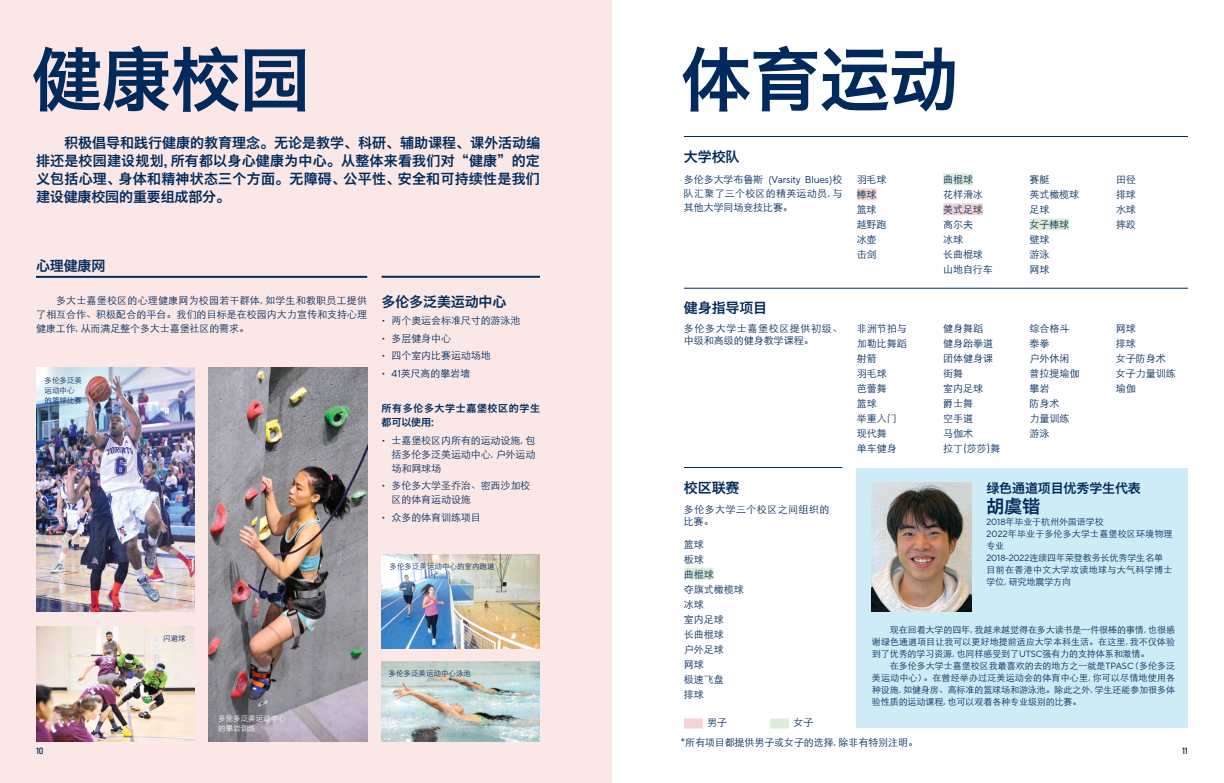
<style>
.page{position:relative;width:1224px;height:783px;background:#fff}
.page>*{position:absolute;margin:0;border:0;box-sizing:border-box;transform-origin:0 0}
.Hed_70pt_Ch{font:70px "Hiragino Sans GB W6";letter-spacing:-.01em;color:#002a5c}
.Name{font:18px "Hiragino Sans GB W6";color:#002a5c}
.Dek_Ch{font:14px/18px "Hiragino Sans GB W6";letter-spacing:.015em;color:#002a5c;text-align:justify}
.Underlined_hed_Ch{font:14px "Hiragino Sans GB W6";letter-spacing:-.01em;color:#002a5c}
.Dek_Ch-2{font:14px "Hiragino Sans GB W6";letter-spacing:-.01em;color:#002a5c}
.Studies{font:13px "Hiragino Sans GB W6";letter-spacing:-.01em;color:#002a5c}
.Body_10pt_Ch{font:300 10px/14px "ST Heiti SC";letter-spacing:-.01em;color:#002a5c;text-align:justify}
.Body_10pt_Ch-2{font:300 10px/12px "ST Heiti SC";letter-spacing:.06em;color:#002a5c}
.Body_10pt_Ch-3{font:10px/14px "Hiragino Sans GB W6";letter-spacing:.06em;color:#002a5c}
.Body_10pt_Ch-4{font:300 10px/12px "ST Heiti SC";letter-spacing:.04em;color:#002a5c}
.t1{font:500 9.5px "Config Condensed";color:#002a5c}
.Body{font:300 9px/12px "ST Heiti SC";letter-spacing:-.01em;color:#002a5c;text-align:justify}
.Body-2{font:300 9px/12px "ST Heiti SC";letter-spacing:.035em;color:#002a5c}
.Body-3{font:300 9px/12px "ST Heiti SC";letter-spacing:.02em;color:#002a5c}
.t2{font:300 7.5px/10px "ST Heiti SC";color:#002a5c}
.t3{font:300 7.5px "ST Heiti SC";color:#fff}
.s1{font-family:"TT Norms Pro";font-weight:400}
.s2{font-family:"TT Norms Pro";font-weight:400;font-size:9.5px}
</style>
<div class="page">
<div style="left:0;top:0;width:612px;height:783px;background:#fae7e6"></div>
<hr style="left:684px;top:288px;width:504px;height:1px;background:#002a5c">
<hr style="left:382px;top:276px;width:158px;height:2px;background:#002a5c">
<hr style="left:684px;top:467px;width:158px;height:1px;background:#002a5c">
<div style="left:684px;top:568px;width:30px;height:12px;background:#ddeed8"></div>
<div style="left:684px;top:719px;width:19px;height:10px;background:#f6d2d2"></div>
<div style="left:770px;top:719px;width:19px;height:10px;background:#ddeed8"></div>
<hr style="left:684px;top:136px;width:504px;height:1px;background:#002a5c">
<div style="left:857px;top:188px;width:20px;height:12px;background:#f6d2d2"></div>
<div style="left:943px;top:173px;width:30px;height:12px;background:#ddeed8"></div>
<div style="left:943px;top:203px;width:40px;height:12px;background:#f6d2d2"></div>
<div style="left:1030px;top:218px;width:39px;height:12px;background:#ddeed8"></div>
<hr style="left:36px;top:276px;width:331px;height:2px;background:#002a5c">
<img style="left:209px;top:367px;width:158px;height:374px">
<img style="left:36px;top:626px;width:158px;height:115px">
<img style="left:36px;top:367px;width:158px;height:245px">
<div style="left:857px;top:468px;width:331px;height:259px;background:#ceecf5"></div>
<img style="left:382px;top:554px;width:158px;height:94px">
<img style="left:382px;top:662px;width:158px;height:79px">
<img style="left:872px;top:482px;width:100px;height:130px">
<p class="Hed_70pt_Ch" style="left:32px;top:34px;width:279px">健康校园</p>
<p class="Hed_70pt_Ch" style="left:681px;top:34px;width:279px">体育运动</p>
<p class="Dek_Ch" style="left:36px;top:133px;width:505px;text-indent:28px">积极倡导和践行健康的教育理念。无论是教学、科研、辅助课程、课外活动编排还是校园建设规划, 所有都以身心健康为中心。从整体来看我们对“健康”的定义包括心理、身体和精神状态三个方面。无障碍、公平性、安全和可持续性是我们建设健康校园的重要组成部分。</p>
<p class="Underlined_hed_Ch" style="left:684px;top:148px;width:57px">大学校队</p>
<p class="Body_10pt_Ch" style="left:684px;top:172px;width:160px">多伦多大学布鲁斯 <span class="s1">(Varsity Blues)</span>校队汇聚了三个校区的精英运动员, 与其他大学同场竞技比赛。</p>
<p class="Body_10pt_Ch" style="left:857px;top:172px;width:31px">羽毛球</p>
<p class="Body_10pt_Ch" style="left:943px;top:172px;width:31px">曲棍球</p>
<p class="Body_10pt_Ch" style="left:943px;top:187px;width:41px">花样滑冰</p>
<p class="Body_10pt_Ch" style="left:943px;top:202px;width:41px">美式足球</p>
<p class="Body_10pt_Ch" style="left:943px;top:217px;width:31px">高尔夫</p>
<p class="Body_10pt_Ch" style="left:943px;top:232px;width:21px">冰球</p>
<p class="Body_10pt_Ch" style="left:943px;top:247px;width:41px">长曲棍球</p>
<p class="Body_10pt_Ch" style="left:943px;top:262px;width:51px">山地自行车</p>
<p class="Body_10pt_Ch" style="left:857px;top:187px;width:21px">棒球</p>
<p class="Body_10pt_Ch" style="left:857px;top:202px;width:21px">篮球</p>
<p class="Body_10pt_Ch" style="left:857px;top:217px;width:31px">越野跑</p>
<p class="Body_10pt_Ch" style="left:857px;top:232px;width:21px">冰壶</p>
<p class="Body_10pt_Ch" style="left:857px;top:247px;width:21px">击剑</p>
<p class="Underlined_hed_Ch" style="left:36px;top:257px;width:71px">心理健康网</p>
<p class="Body_10pt_Ch" style="left:1030px;top:172px;width:21px">赛艇</p>
<p class="Body_10pt_Ch" style="left:1030px;top:187px;width:51px">英式橄榄球</p>
<p class="Body_10pt_Ch" style="left:1030px;top:202px;width:21px">足球</p>
<p class="Body_10pt_Ch" style="left:1030px;top:217px;width:41px">女子棒球</p>
<p class="Body_10pt_Ch" style="left:1030px;top:232px;width:21px">壁球</p>
<p class="Body_10pt_Ch" style="left:1030px;top:247px;width:21px">游泳</p>
<p class="Body_10pt_Ch" style="left:1030px;top:262px;width:21px">网球</p>
<p class="Body_10pt_Ch" style="left:1116px;top:172px;width:21px">田径</p>
<p class="Body_10pt_Ch" style="left:1116px;top:187px;width:21px">排球</p>
<p class="Body_10pt_Ch" style="left:1116px;top:202px;width:21px">水球</p>
<p class="Body_10pt_Ch" style="left:1116px;top:217px;width:21px">摔跤</p>
<p class="Dek_Ch-2" style="left:382px;top:292px;width:126px">多伦多泛美运动中心</p>
<p class="Body_10pt_Ch" style="left:382px;top:312px;width:140px"><span class="s2">•</span> 两个奥运会标准尺寸的游泳池</p>
<p class="Body_10pt_Ch" style="left:382px;top:330px;width:71px"><span class="s2">•</span> 多层健身中心</p>
<p class="Body_10pt_Ch" style="left:382px;top:348px;width:111px"><span class="s2">•</span> 四个室内比赛运动场地</p>
<p class="Body_10pt_Ch" style="left:382px;top:365px;width:90px"><span class="s2">•</span> <span class="s1">41</span>英尺高的攀岩墙</p>
<p class="Body_10pt_Ch-3" style="left:382px;top:401px;width:160px">所有多伦多大学士嘉堡校区的学生都可以使用:</p>
<p class="Body_10pt_Ch" style="left:392px;top:432px;width:145px;text-indent:-10px"><span class="s2">•</span> 士嘉堡校区内所有的运动设施, 包括多伦多泛美运动中心, 户外运动场和网球场</p>
<p class="Body_10pt_Ch" style="left:392px;top:478px;width:140px;text-indent:-10px"><span class="s2">•</span> 多伦多大学圣乔治、密西沙加校区的体育运动设施</p>
<p class="Body_10pt_Ch" style="left:382px;top:509px;width:101px"><span class="s2">•</span> 众多的体育训练项目</p>
<p class="Body_10pt_Ch" style="left:36px;top:292px;width:333px;text-indent:20px">多大士嘉堡校区的心理健康网为校园若干群体, 如学生和教职员工提供了相互合作、积极配合的平台。我们的目标是在校园内大力宣传和支持心理健康工作, 从而满足整个多大士嘉堡社区的需求。</p>
<p class="Underlined_hed_Ch" style="left:684px;top:299px;width:85px">健身指导项目</p>
<p class="Body_10pt_Ch-2" style="left:684px;top:322px;width:160px">多伦多大学士嘉堡校区提供初级、中级和高级的健身教学课程。</p>
<p class="Body_10pt_Ch" style="left:943px;top:320px;width:41px">健身舞蹈</p>
<p class="Body_10pt_Ch" style="left:943px;top:335px;width:51px">健身跆拳道</p>
<p class="Body_10pt_Ch" style="left:943px;top:350px;width:51px">团体健身课</p>
<p class="Body_10pt_Ch" style="left:943px;top:365px;width:21px">街舞</p>
<p class="Body_10pt_Ch" style="left:943px;top:380px;width:41px">室内足球</p>
<p class="Body_10pt_Ch" style="left:943px;top:395px;width:31px">爵士舞</p>
<p class="Body_10pt_Ch" style="left:943px;top:410px;width:31px">空手道</p>
<p class="Body_10pt_Ch" style="left:943px;top:425px;width:31px">马伽术</p>
<p class="Body_10pt_Ch" style="left:943px;top:440px;width:59px">拉丁(莎莎)舞</p>
<p class="Body_10pt_Ch" style="left:1030px;top:320px;width:41px">综合格斗</p>
<p class="Body_10pt_Ch" style="left:1030px;top:335px;width:21px">泰拳</p>
<p class="Body_10pt_Ch" style="left:1030px;top:350px;width:41px">户外休闲</p>
<p class="Body_10pt_Ch" style="left:1030px;top:365px;width:51px">普拉提瑜伽</p>
<p class="Body_10pt_Ch" style="left:1030px;top:380px;width:21px">攀岩</p>
<p class="Body_10pt_Ch" style="left:1030px;top:395px;width:31px">防身术</p>
<p class="Body_10pt_Ch" style="left:1030px;top:410px;width:41px">力量训练</p>
<p class="Body_10pt_Ch" style="left:1030px;top:425px;width:21px">游泳</p>
<p class="Body_10pt_Ch" style="left:857px;top:320px;width:51px;line-height:15px">非洲节拍与加勒比舞蹈</p>
<p class="Body_10pt_Ch" style="left:857px;top:350px;width:21px">射箭</p>
<p class="Body_10pt_Ch" style="left:857px;top:365px;width:31px">羽毛球</p>
<p class="Body_10pt_Ch" style="left:857px;top:380px;width:31px">芭蕾舞</p>
<p class="Body_10pt_Ch" style="left:857px;top:395px;width:21px">篮球</p>
<p class="Body_10pt_Ch" style="left:857px;top:410px;width:41px">举重入门</p>
<p class="Body_10pt_Ch" style="left:857px;top:425px;width:31px">现代舞</p>
<p class="Body_10pt_Ch" style="left:857px;top:440px;width:41px">单车健身</p>
<p class="Body_10pt_Ch" style="left:1116px;top:320px;width:21px">网球</p>
<p class="Body_10pt_Ch" style="left:1116px;top:335px;width:21px">排球</p>
<p class="Body_10pt_Ch" style="left:1116px;top:350px;width:51px">女子防身术</p>
<p class="Body_10pt_Ch" style="left:1116px;top:365px;width:61px">女子力量训练</p>
<p class="Body_10pt_Ch" style="left:1116px;top:380px;width:21px">瑜伽</p>
<p class="t2" style="left:45px;top:374px;width:39px">多伦多泛美运动中心</p>
<p class="t2" style="left:45px;top:394px;width:39px">的篮球比赛</p>
<p class="Underlined_hed_Ch" style="left:684px;top:479px;width:57px">校区联赛</p>
<p class="Body_10pt_Ch-4" style="left:684px;top:502px;width:147px">多伦多大学三个校区之间组织的比赛。</p>
<p class="Studies" style="left:986px;top:479px;width:156px">绿色通道项目优秀学生代表</p>
<p class="Name" style="left:986px;top:494px;width:55px">胡虞锴</p>
<p class="Body" style="left:986px;top:514px;width:119px"><span class="s1">2018</span>年毕业于杭州外国语学校</p>
<p class="Body-3" style="left:986px;top:526px;width:188px"><span class="s1">2022</span>年毕业于多伦多大学士嘉堡校区环境物理专业</p>
<p class="Body" style="left:986px;top:550px;width:178px"><span class="s1">2018-2022</span>连续四年荣登教务长优秀学生名单</p>
<p class="Body-2" style="left:986px;top:562px;width:188px">目前在香港中文大学攻读地球与大气科学博士学位, 研究地震学方向</p>
<p class="Body_10pt_Ch" style="left:684px;top:536px;width:21px">篮球</p>
<p class="Body_10pt_Ch" style="left:684px;top:551px;width:21px">板球</p>
<p class="Body_10pt_Ch" style="left:684px;top:566px;width:31px">曲棍球</p>
<p class="Body_10pt_Ch" style="left:684px;top:581px;width:61px">夺旗式橄榄球</p>
<p class="Body_10pt_Ch" style="left:684px;top:596px;width:21px">冰球</p>
<p class="Body_10pt_Ch" style="left:684px;top:611px;width:41px">室内足球</p>
<p class="Body_10pt_Ch" style="left:684px;top:626px;width:41px">长曲棍球</p>
<p class="Body_10pt_Ch" style="left:684px;top:641px;width:41px">户外足球</p>
<p class="Body_10pt_Ch" style="left:684px;top:656px;width:21px">网球</p>
<p class="Body_10pt_Ch" style="left:684px;top:671px;width:41px">极速飞盘</p>
<p class="Body_10pt_Ch" style="left:684px;top:686px;width:21px">排球</p>
<p class="Body_10pt_Ch" style="left:681px;top:734px;width:239px">*所有项目都提供男子或女子的选择, 除非有特别注明。</p>
<p class="t2" style="left:390px;top:560px;width:106px">多伦多泛美运动中心的室内跑道</p>
<p class="Body" style="left:872px;top:623px;width:305px;text-indent:18px">现在回看大学的四年, 我越来越觉得在多大读书是一件很棒的事情, 也很感谢绿色通道项目让我可以更好地提前适应大学本科生活。在这里, 我不仅体验到了优秀的学习资源, 也同样感受到了<span class="s1">UTSC</span>强有力的支持体系和激情。</p>
<p class="Body" style="left:872px;top:659px;width:305px;text-indent:18px">在多伦多大学士嘉堡校区我最喜欢的去的地方之一就是<span class="s1">TPASC</span>（多伦多泛美运动中心）。在曾经举办过泛美运动会的体育中心里, 你可以尽情地使用各种设施, 如健身房、高标准的篮球场和游泳池。除此之外, 学生还能参加很多体验性质的运动课程, 也可以观看各种专业级别的比赛。</p>
<p class="t2" style="left:163px;top:632px;width:24px">闪避球</p>
<p class="t2" style="left:389px;top:667px;width:84px">多伦多泛美运动中心泳池</p>
<p class="t3" style="left:218px;top:712px;width:69px">多伦多泛美运动中心</p>
<p class="t3" style="left:218px;top:722px;width:39px">的攀岩训练</p>
<p class="Body_10pt_Ch" style="left:707px;top:715px;width:21px">男子</p>
<p class="Body_10pt_Ch" style="left:794px;top:715px;width:21px">女子</p>
<p class="t1" style="left:36px;top:746px;width:9px">10</p>
<p class="t1" style="left:1182px;top:746px;width:7px">11</p>
</div>
